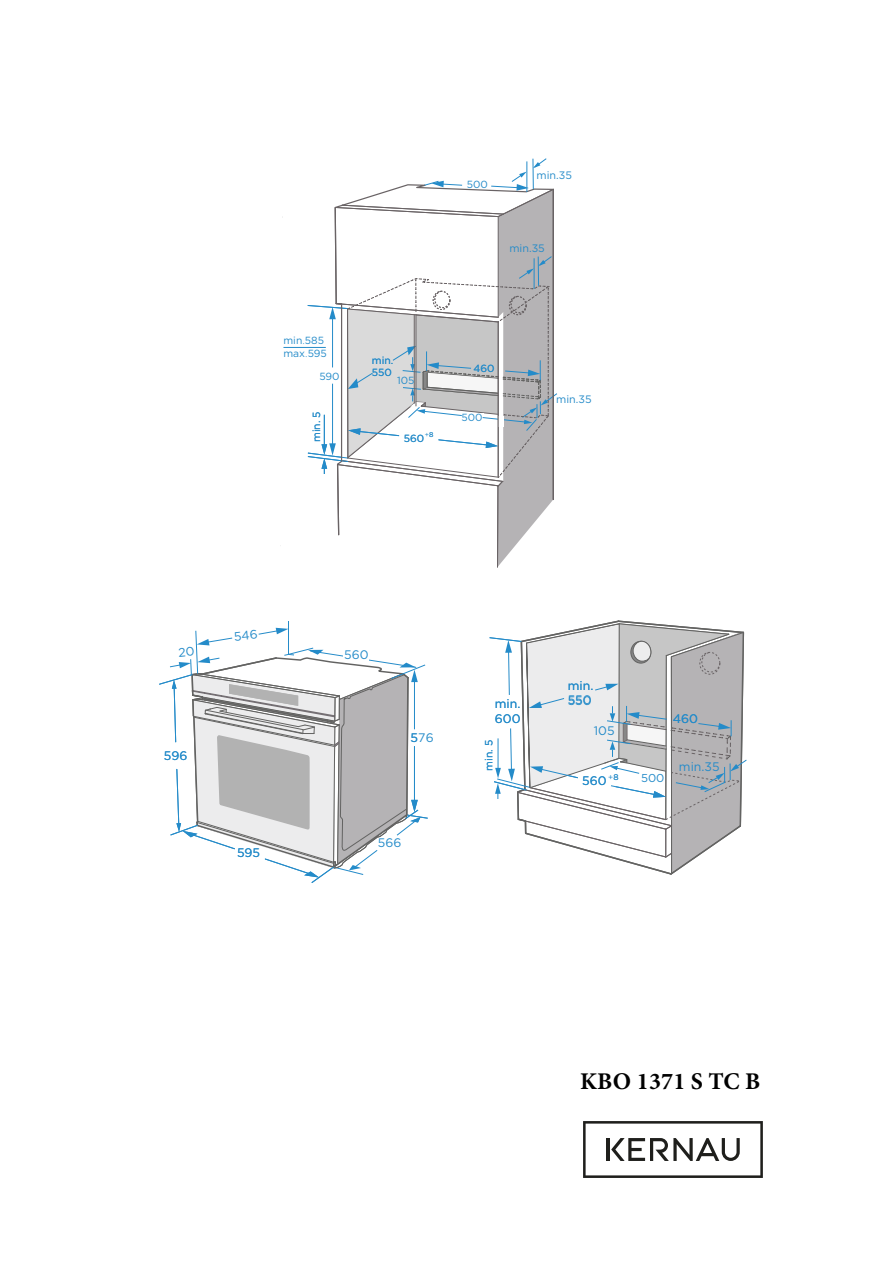
<style>
.page{position:relative;width:893px;height:1263px;background:#fff}
.page>*{position:absolute;margin:0;border:0;box-sizing:border-box;transform-origin:0 0}
.t1{font:31.05px "Nexa";color:#000}
.t2{font:700 24px "Minion Pro";letter-spacing:.01em;color:#000}
.t3{font:12.3px/14.9px "Gotham";color:#248bc9}
.t4{font:11.4px "Gotham";color:#248bc9}
.t5{font:10.8px "Gotham";color:#248bc9}
.t6{font:10.35px/13.2px "Gotham";color:#248bc9}
.t7{font:8.1px "Gotham";color:#248bc9}
.t8{font:6.9px "Gotham";color:#248bc9}
.s1{font-family:"Adobe Song Std";font-weight:300}
.s2{font-size:27px}
</style>
<div class="page">
<svg style="left:583px;top:1121px;width:180px;height:57px"></svg>
<hr style="left:606px;top:1138px;width:3px;height:23px;background:#1f1f1c">
<hr style="left:288px;top:617px;width:1px;height:37px;background:#248bc9">
<div style="left:159px;top:613px;width:251px;height:7px;background:#fff"></div>
<svg style="left:489px;top:620px;width:258px;height:255px"></svg>
<hr style="left:283px;top:347px;width:43px;height:1px;background:#248bc9">
<svg style="left:307px;top:158px;width:250px;height:409px"></svg>
<hr style="left:324px;top:415px;width:1px;height:31px;background:#248bc9">
<svg style="left:159px;top:628px;width:269px;height:255px"></svg>
<p class="t6" style="left:467px;top:178px;width:23px">500</p>
<p class="t5" style="left:536px;top:168px;width:37px">min.35</p>
<p class="t5" style="left:509px;top:241px;width:37px">min.35</p>
<p class="t6" style="left:283px;top:333px;width:45px">min<span class="s1">.</span>585 max<span class="s1">.</span>595</p>
<p class="t6" style="left:319px;top:369px;width:22px">590</p>
<p class="t6" style="left:310px;top:442px;width:32px;rotate:-90deg">min. 5</p>
<p class="t6" style="left:372px;top:353px;width:23px">min.</p>
<p class="t6" style="left:372px;top:365px;width:22px">550</p>
<p class="t6" style="left:397px;top:373px;width:19px">105</p>
<p class="t6" style="left:404px;top:432px;width:22px">560</p>
<p class="t8" style="left:425px;top:430px;width:10px">+8</p>
<p class="t6" style="left:474px;top:361px;width:23px">460</p>
<p class="t6" style="left:461px;top:411px;width:23px">500</p>
<p class="t5" style="left:556px;top:393px;width:37px">min.35</p>
<p class="t6" style="left:563px;top:395px;width:19px">105</p>
<p class="t3" style="left:164px;top:748px;width:25px">596</p>
<p class="t3" style="left:237px;top:845px;width:24px">595</p>
<p class="t3" style="left:250px;top:848px;width:25px">566</p>
<p class="t3" style="left:344px;top:647px;width:26px">560</p>
<p class="t3" style="left:411px;top:730px;width:25px">576</p>
<p class="t3" style="left:378px;top:835px;width:25px">566</p>
<p class="t3" style="left:495px;top:696px;width:27px">min.<br>600</p>
<p class="t6" style="left:482px;top:771px;width:32px;rotate:-90deg">min. 5</p>
<p class="t4" style="left:475px;top:749px;width:25px">500</p>
<p class="t3" style="left:568px;top:678px;width:27px">min.<br>550</p>
<p class="t3" style="left:594px;top:723px;width:22px">105</p>
<p class="t7" style="left:613px;top:772px;width:7px">8</p>
<p class="t3" style="left:582px;top:773px;width:33px">560 <sup>+</sup></p>
<p class="t3" style="left:673px;top:711px;width:27px">460</p>
<p class="t4" style="left:641px;top:770px;width:25px">500</p>
<p class="t3" style="left:679px;top:758px;width:42px">min.35</p>
<h2 class="t2" style="left:580px;top:1064px;width:182px">KBO 1371 S TC B</h2>
<h1 class="t1" style="left:581px;top:1078px;width:186px">KSS V 62 1<span class="s2">B</span></h1>
</div>
